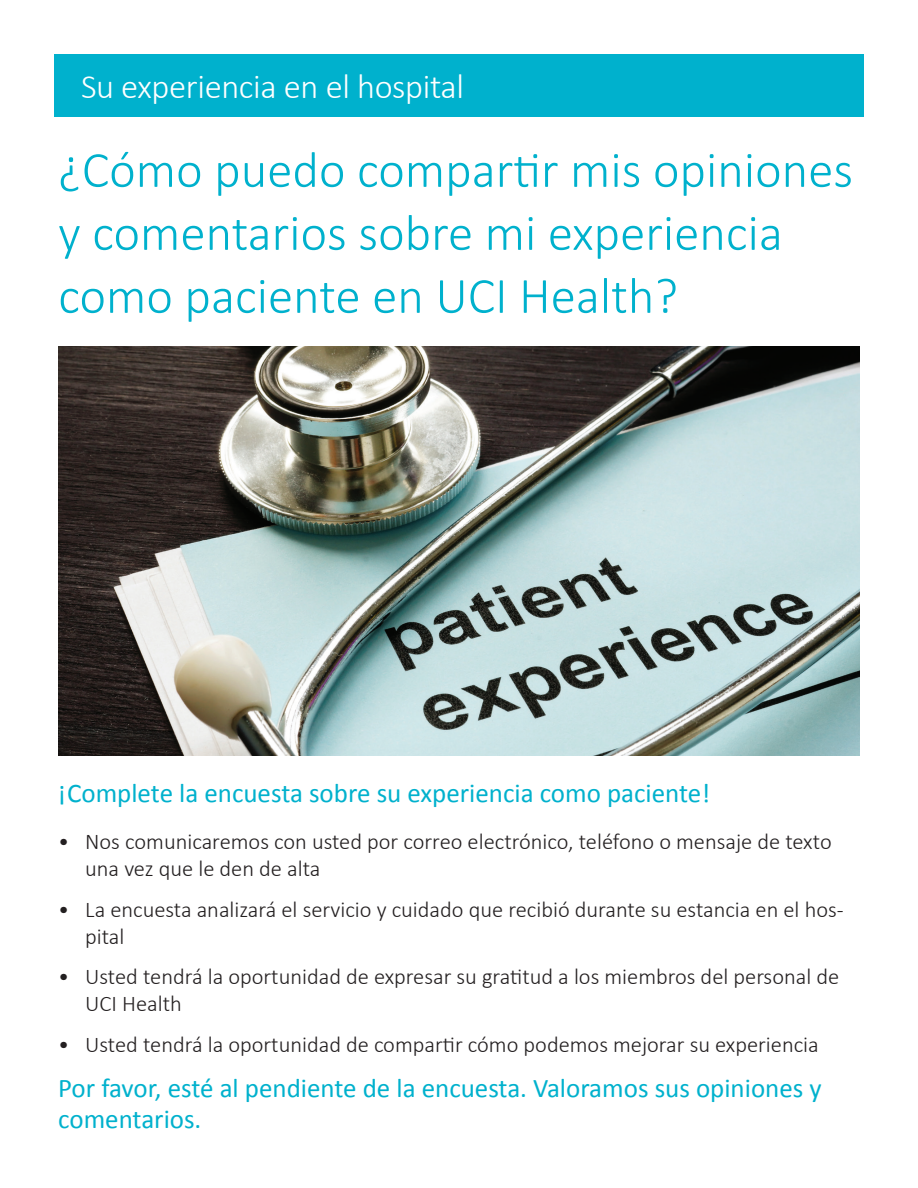
<style>
.page{position:relative;width:918px;height:1188px;background:#fff}
.page>*{position:absolute;margin:0;border:0;box-sizing:border-box;transform-origin:0 0}
.t1{font:300 51px/63px "Calibri";color:#00b1cd}
.t2{font:300 34.5px "Calibri";letter-spacing:-.01em;color:#fff}
.t3{font:27px/31.2px "Calibri";color:#00b1cd}
.t4{font:300 22.5px/27px "Calibri";color:#231f20}
</style>
<div class="page">
<div style="left:54px;top:54px;width:810px;height:63px;background:#00b1cd"></div>
<img style="left:58px;top:346px;width:802px;height:409px">
<h2 class="t2" style="left:81px;top:65px;width:385px">Su experiencia en el hospital</h2>
<h1 class="t1" style="left:58px;top:138px;width:796px">¿Cómo puedo compartir mis opiniones y comentarios sobre mi experiencia como paciente en UCI Health?</h1>
<p class="t3" style="left:58px;top:777px;width:653px">¡Complete la encuesta sobre su experiencia como paciente!</p>
<p class="t4" style="left:85px;top:828px;width:748px;text-indent:-27px">• Nos comunicaremos con usted por correo electrónico, teléfono o mensaje de texto una vez que le den de alta</p>
<p class="t4" style="left:85px;top:896px;width:760px;text-indent:-27px">• La encuesta analizará el servicio y cuidado que recibió durante su estancia en el hos&shy;pital</p>
<p class="t4" style="left:85px;top:963px;width:755px;text-indent:-27px">• Usted tendrá la oportunidad de expresar su gratitud a los miembros del personal de<br>UCI Health</p>
<p class="t4" style="left:58px;top:1031px;width:762px">• Usted tendrá la oportunidad de compartir cómo podemos mejorar su experiencia</p>
<p class="t3" style="left:58px;top:1071px;width:765px">Por favor, esté al pendiente de la encuesta. Valoramos sus opiniones y comentarios.</p>
</div>
